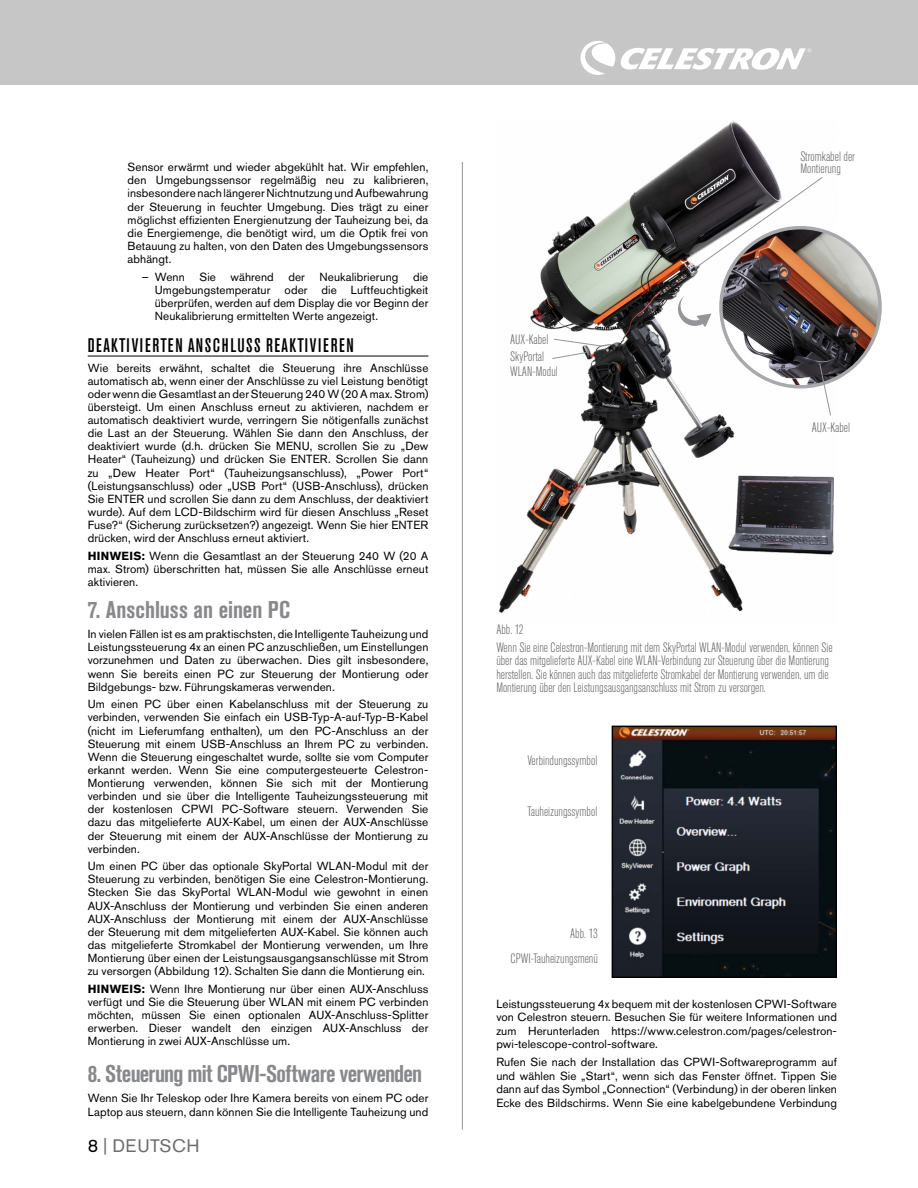
<style>
.page{position:relative;width:918px;height:1188px;background:#fff}
.page>*{position:absolute;margin:0;border:0;box-sizing:border-box;transform-origin:0 0}
.t1{font:700 condensed 24px "Akzidenz Grotesk Pro";letter-spacing:-.02em;color:#87898c}
.t2{font:700 condensed 24px "Akzidenz Grotesk Pro";color:#87898c}
.t3{font:500 condensed 19.5px "Akzidenz Grotesk Pro";letter-spacing:.08em;color:#000}
.t4{font:18px "Akzidenz Grotesk Pro";letter-spacing:.03em;color:#6d6e71}
.t5{font:300 condensed 13.5px/13.2px "Akzidenz Grotesk Pro";color:#636466}
.t6{font:11.7px/13.2px "Akzidenz Grotesk Pro";letter-spacing:.005em;color:#000;text-align:justify}
.s1{font-weight:700}
.s2{color:#000}
</style>
<div class="page">
<div style="left:0;top:0;width:918px;height:85px;background:#c6c6c7"></div>
<svg style="left:581px;top:41px;width:230px;height:34px"></svg>
<hr style="left:462px;top:162px;width:1px;height:968px;background:#939598">
<hr style="left:88px;top:356px;width:340px;height:1px;background:#000">
<img style="left:499px;top:121px;width:338px;height:492px">
<img style="left:614px;top:728px;width:221px;height:248px">
<div style="left:612px;top:726px;width:225px;height:252px;border:1px solid #000"></div>
<svg style="left:678px;top:295px;width:33px;height:32px"></svg>
<img style="left:721px;top:228px;width:159px;height:159px;border-radius:80px">
<svg style="left:819px;top:362px;width:13px;height:54px"></svg>
<svg style="left:551px;top:338px;width:51px;height:21px"></svg>
<svg style="left:694px;top:176px;width:129px;height:93px"></svg>
<p class="t6" style="left:128px;top:160px;width:302px">Sensor erwärmt und wieder abgekühlt hat. Wir empfehlen, den Umgebungssensor regelmäßig neu zu kalibrieren, insbesondere nach längerer Nichtnutzung und Aufbewahrung der Steuerung in feuchter Umgebung. Dies trägt zu einer möglichst effizienten Energienutzung der Tauheizung bei, da die Energiemenge, die benötigt wird, um die Optik frei von Betauung zu halten, von den Daten des Umgebungssensors abhängt.</p>
<p class="t6" style="left:155px;top:270px;width:275px;text-indent:-13px">– Wenn Sie während der Neukalibrierung die Umgebungstemperatur oder die Luftfeuchtigkeit überprüfen, werden auf dem Display die vor Beginn der Neukalibrierung ermittelten Werte angezeigt.</p>
<h2 class="t3" style="left:88px;top:332px;width:268px">DEAKTIVIERTEN ANSCHLUSS REAKTIVIEREN</h2>
<p class="t6" style="left:88px;top:361px;width:342px">Wie bereits erwähnt, schaltet die Steuerung ihre Anschlüsse automatisch ab, wenn einer der Anschlüsse zu viel Leistung benötigt oder wenn die Gesamtlast an der Steuerung 240 W (20 A max. Strom) übersteigt. Um einen Anschluss erneut zu aktivieren, nachdem er automatisch deaktiviert wurde, verringern Sie nötigenfalls zunächst die Last an der Steuerung. Wählen Sie dann den Anschluss, der deaktiviert wurde (d.h. drücken Sie MENU, scrollen Sie zu „Dew Heater“ (Tauheizung) und drücken Sie ENTER. Scrollen Sie dann zu „Dew Heater Port“ (Tauheizungsanschluss), „Power Port“ (Leistungsanschluss) oder „USB Port“ (USB-Anschluss), drücken Sie ENTER und scrollen Sie dann zu dem Anschluss, der deaktiviert wurde). Auf dem LCD-Bildschirm wird für diesen Anschluss „Reset Fuse?“ (Sicherung zurücksetzen?) angezeigt. Wenn Sie hier ENTER drücken, wird der Anschluss erneut aktiviert.</p>
<p class="t6" style="left:88px;top:549px;width:342px"><span class="s1">HINWEIS:</span> Wenn die Gesamtlast an der Steuerung 240 W (20 A max. Strom) überschritten hat, müssen Sie alle Anschlüsse erneut aktivieren.</p>
<h1 class="t2" style="left:88px;top:594px;width:204px">7. Anschluss an einen PC</h1>
<p class="t6" style="left:88px;top:627px;width:342px">In vielen Fällen ist es am praktischsten, die Intelligente Tauheizung und Leistungssteuerung 4x an einen PC anzuschließen, um Einstellungen vorzunehmen und Daten zu überwachen. Dies gilt insbesondere, wenn Sie bereits einen PC zur Steuerung der Montierung oder Bildgebungs- bzw. Führungskameras verwenden.</p>
<p class="t6" style="left:88px;top:697px;width:342px">Um einen PC über einen Kabelanschluss mit der Steuerung zu verbinden, verwenden Sie einfach ein USB-Typ-A-auf-Typ-B-Kabel (nicht im Lieferumfang enthalten), um den PC-Anschluss an der Steuerung mit einem USB-Anschluss an Ihrem PC zu verbinden.<br>Wenn die Steuerung eingeschaltet wurde, sollte sie vom Computer erkannt werden. Wenn Sie eine computergesteuerte Celestron-Montierung verwenden, können Sie sich mit der Montierung verbinden und sie über die Intelligente Tauheizungssteuerung mit der kostenlosen CPWI PC-Software steuern. Verwenden Sie dazu das mitgelieferte AUX-Kabel, um einen der AUX-Anschlüsse der Steuerung mit einem der AUX-Anschlüsse der Montierung zu verbinden.</p>
<p class="t6" style="left:88px;top:859px;width:342px">Um einen PC über das optionale SkyPortal WLAN-Modul mit der Steuerung zu verbinden, benötigen Sie eine Celestron-Montierung.<br>Stecken Sie das SkyPortal WLAN-Modul wie gewohnt in einen AUX-Anschluss der Montierung und verbinden Sie einen anderen AUX-Anschluss der Montierung mit einem der AUX-Anschlüsse der Steuerung mit dem mitgelieferten AUX-Kabel. Sie können auch das mitgelieferte Stromkabel der Montierung verwenden, um Ihre Montierung über einen der Leistungsausgangsanschlüsse mit Strom zu versorgen (Abbildung 12). Schalten Sie dann die Montierung ein.</p>
<p class="t6" style="left:88px;top:982px;width:342px"><span class="s1">HINWEIS:</span> Wenn Ihre Montierung nur über einen AUX-Anschluss verfügt und Sie die Steuerung über WLAN mit einem PC verbinden möchten, müssen Sie einen optionalen AUX-Anschluss-Splitter erwerben. Dieser wandelt den einzigen AUX-Anschluss der Montierung in zwei AUX-Anschlüsse um.</p>
<h1 class="t1" style="left:88px;top:1058px;width:336px">8. Steuerung mit CPWI-Software verwenden</h1>
<p class="t6" style="left:88px;top:1091px;width:342px;line-height:13.6px">Wenn Sie Ihr Teleskop oder Ihre Kamera bereits von einem PC oder<br>Laptop aus steuern, dann können Sie die Intelligente Tauheizung und</p>
<h3 class="t4" style="left:88px;top:1134px;width:113px"><span class="s2">8</span> | DEUTSCH</h3>
<p class="t5" style="left:510px;top:330px;width:40px;line-height:17px">AUX-Kabel<br>SkyPortal</p>
<p class="t5" style="left:510px;top:364px;width:49px">WLAN-Modul</p>
<p class="t5" style="left:800px;top:150px;width:56px;line-height:12px">Stromkabel der<br>Montierung</p>
<p class="t5" style="left:812px;top:420px;width:40px">AUX-Kabel</p>
<p class="t5" style="left:496px;top:620px;width:338px;line-height:18px">Abb. 12<br>Wenn Sie eine Celestron-Montierung mit dem SkyPortal WLAN-Modul verwenden, können Sie</p>
<p class="t5" style="left:496px;top:654px;width:334px;text-align:justify">über das mitgelieferte AUX-Kabel eine WLAN-Verbindung zur Steuerung über die Montierung herstellen. Sie können auch das mitgelieferte Stromkabel der Montierung verwenden, um die Montierung über den Leistungsausgangsanschluss mit Strom zu versorgen.</p>
<p class="t5" style="left:527px;top:753px;width:71px">Verbindungssymbol</p>
<p class="t5" style="left:527px;top:804px;width:71px">Tauheizungssymbol</p>
<p class="t5" style="left:511px;top:921px;width:89px;line-height:24.6px;text-align:right">Abb. 13<br>CPWI-Tauheizungsmenü</p>
<p class="t6" style="left:496px;top:997px;width:342px">Leistungssteuerung 4x bequem mit der kostenlosen CPWI-Software von Celestron steuern. Besuchen Sie für weitere Informationen und zum Herunterladen https://www.celestron.com/pages/celestron&shy;pwi-telescope-control-software.</p>
<p class="t6" style="left:496px;top:1055px;width:342px">Rufen Sie nach der Installation das CPWI-Softwareprogramm auf und wählen Sie „Start“, wenn sich das Fenster öffnet. Tippen Sie dann auf das Symbol „Connection“ (Verbindung) in der oberen linken Ecke des Bildschirms. Wenn Sie eine kabelgebundene Verbindung</p>
</div>
